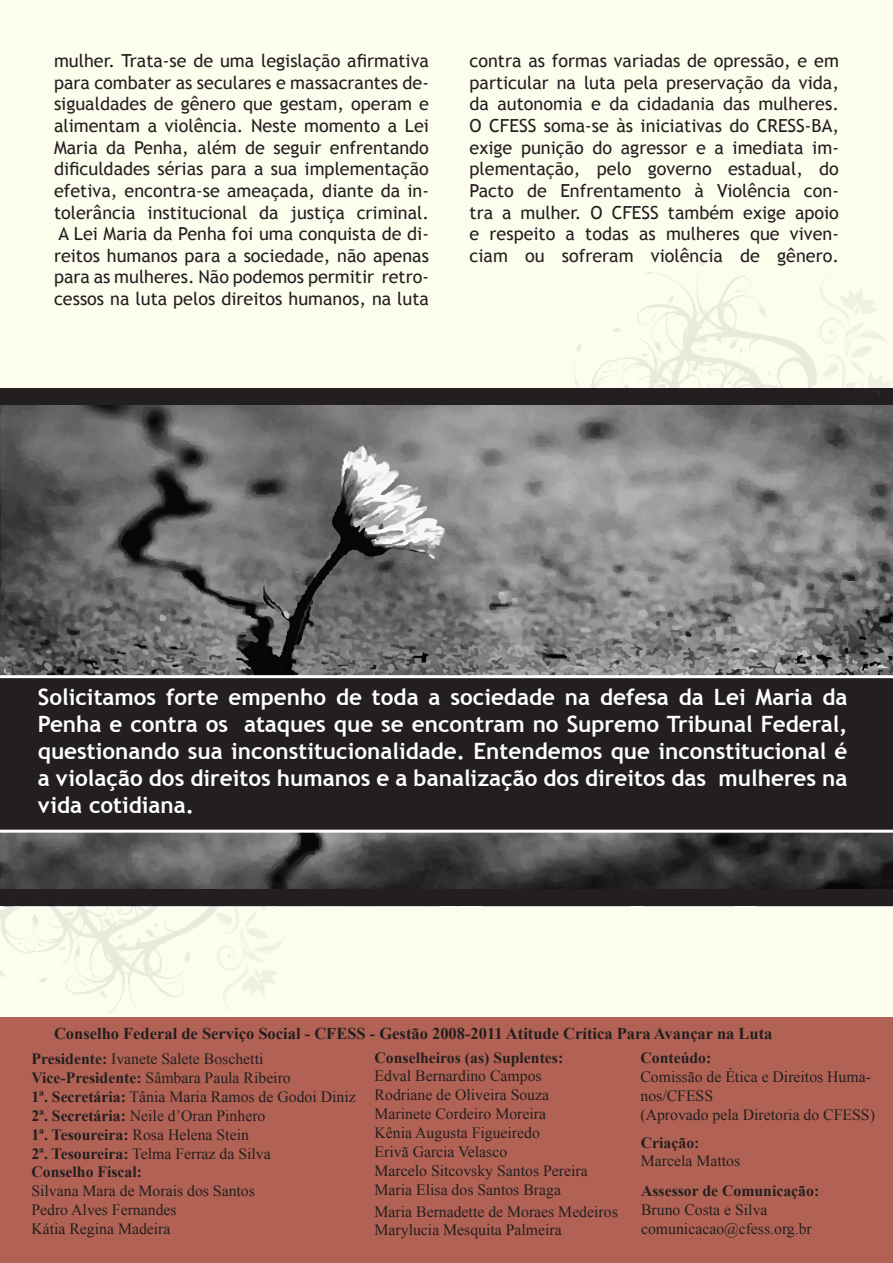
<style>
.page{position:relative;width:893px;height:1263px;background:#fff}
.page>*{position:absolute;margin:0;border:0;box-sizing:border-box;transform-origin:0 0}
.t1{font:700 22.5px/27px "Trebuchet MS";color:#fff;text-align:justify}
.t2{font:18px/21.6px "Trebuchet MS";color:#231f20;text-align:justify}
.t3{font:700 16.5px "Times New Roman";color:#231f20}
.t4{font:15.75px/18.9px "Times New Roman";color:#231f20}
.t5{font:700 15.75px "Times New Roman";color:#231f20}
.s1{font-weight:700}
</style>
<div class="page">
<div style="left:0;top:0;width:892px;height:1263px;background:#fdfdee"></div>
<img style="left:0;top:402px;width:893px;height:506px">
<div style="left:0;top:675px;width:893px;height:158px;background:#231f20"></div>
<div style="left:1px;top:388px;width:892px;height:16px;background:#231f20"></div>
<div style="left:0;top:1017px;width:893px;height:246px;background:#b16254"></div>
<div style="left:1px;top:890px;width:892px;height:16px;background:#231f20"></div>
<img style="left:138px;top:904px;width:246px;height:110px">
<img style="left:739px;top:267px;width:154px;height:181px">
<p class="t2" style="left:54px;top:50px;width:376px">mulher. Trata-se de uma legislação afirmativa para combater as seculares e massacrantes de&shy;sigualdades de gênero que gestam, operam e alimentam a violência. Neste momento a Lei Maria da Penha, além de seguir enfrentando dificuldades sérias para a sua implementação efetiva, encontra-se ameaçada, diante da in&shy;tolerância institucional da justiça criminal.</p>
<p class="t2" style="left:54px;top:223px;width:376px">A Lei Maria da Penha foi uma conquista de di&shy;reitos humanos para a sociedade, não apenas para as mulheres. Não podemos permitir retro&shy;cessos na luta pelos direitos humanos, na luta</p>
<p class="t2" style="left:470px;top:50px;width:371px">contra as formas variadas de opressão, e em particular na luta pela preservação da vida, da autonomia e da cidadania das mulheres.</p>
<p class="t2" style="left:470px;top:115px;width:371px">O CFESS soma-se às iniciativas do CRESS-BA, exige punição do agressor e a imediata im&shy;plementação, pelo governo estadual, do Pacto de Enfrentamento à Violência con&shy;tra a mulher. O CFESS também exige apoio e respeito a todas as mulheres que viven&shy;ciam ou sofreram violência de gênero.</p>
<p class="t1" style="left:38px;top:684px;width:811px">Solicitamos forte empenho de toda a sociedade na defesa da Lei Maria da Penha e contra os ataques que se encontram no Supremo Tribunal Federal, questionando sua inconstitucionalidade. Entendemos que inconstitucional é a violação dos direitos humanos e a banalização dos direitos das mulheres na vida cotidiana.</p>
<p class="t3" style="left:54px;top:1022px;width:720px">Conselho Federal de Serviço Social - CFESS - Gestão 2008-2011 Atitude Crítica Para Avançar na Luta</p>
<p class="t4" style="left:31px;top:1049px;width:233px"><span class="s1">Presidente:</span> Ivanete Salete Boschetti</p>
<p class="t4" style="left:31px;top:1068px;width:261px"><span class="s1">Vice-Presidente:</span> Sâmbara Paula Ribeiro</p>
<p class="t4" style="left:31px;top:1087px;width:326px"><span class="s1">1ª. Secretária:</span> Tânia Maria Ramos de Godoi Diniz</p>
<p class="t4" style="left:31px;top:1106px;width:236px"><span class="s1">2ª. Secretária:</span> Neile d’Oran Pinhero</p>
<p class="t4" style="left:31px;top:1125px;width:219px"><span class="s1">1ª. Tesoureira:</span> Rosa Helena Stein</p>
<p class="t4" style="left:31px;top:1143px;width:241px"><span class="s1">2ª. Tesoureira:</span> Telma Ferraz da Silva</p>
<p class="t5" style="left:31px;top:1161px;width:112px">Conselho Fiscal:</p>
<p class="t4" style="left:31px;top:1181px;width:225px">Silvana Mara de Morais dos Santos</p>
<p class="t4" style="left:31px;top:1200px;width:147px">Pedro Alves Fernandes</p>
<p class="t4" style="left:31px;top:1219px;width:141px">Kátia Regina Madeira</p>
<p class="t5" style="left:375px;top:1046px;width:190px">Conselheiros (as) Suplentes:</p>
<p class="t4" style="left:375px;top:1066px;width:169px">Edval Bernardino Campos</p>
<p class="t4" style="left:375px;top:1085px;width:176px">Rodriane de Oliveira Souza</p>
<p class="t4" style="left:375px;top:1104px;width:173px">Marinete Cordeiro Moreira</p>
<p class="t4" style="left:375px;top:1123px;width:167px">Kênia Augusta Figueiredo</p>
<p class="t4" style="left:375px;top:1142px;width:134px">Erivã Garcia Velasco</p>
<p class="t4" style="left:375px;top:1161px;width:215px">Marcelo Sitcovsky Santos Pereira</p>
<p class="t4" style="left:375px;top:1180px;width:188px">Maria Elisa dos Santos Braga</p>
<p class="t4" style="left:375px;top:1201px;width:245px">Maria Bernadette de Moraes Medeiros</p>
<p class="t4" style="left:375px;top:1220px;width:189px">Marylucia Mesquita Palmeira</p>
<p class="t5" style="left:640px;top:1047px;width:72px">Conteúdo:</p>
<p class="t4" style="left:640px;top:1067px;width:232px">Comissão de Ética e Direitos Huma&shy;nos/CFESS</p>
<p class="t4" style="left:640px;top:1105px;width:236px">(Aprovado pela Diretoria do CFESS)</p>
<p class="t5" style="left:641px;top:1131px;width:60px">Criação:</p>
<p class="t4" style="left:641px;top:1151px;width:101px">Marcela Mattos</p>
<p class="t5" style="left:641px;top:1179px;width:180px">Assessor de Comunicação:</p>
<p class="t4" style="left:641px;top:1199px;width:128px">Bruno Costa e Silva</p>
<p class="t4" style="left:641px;top:1218px;width:172px">comunicacao@cfess.org.br</p>
</div>
